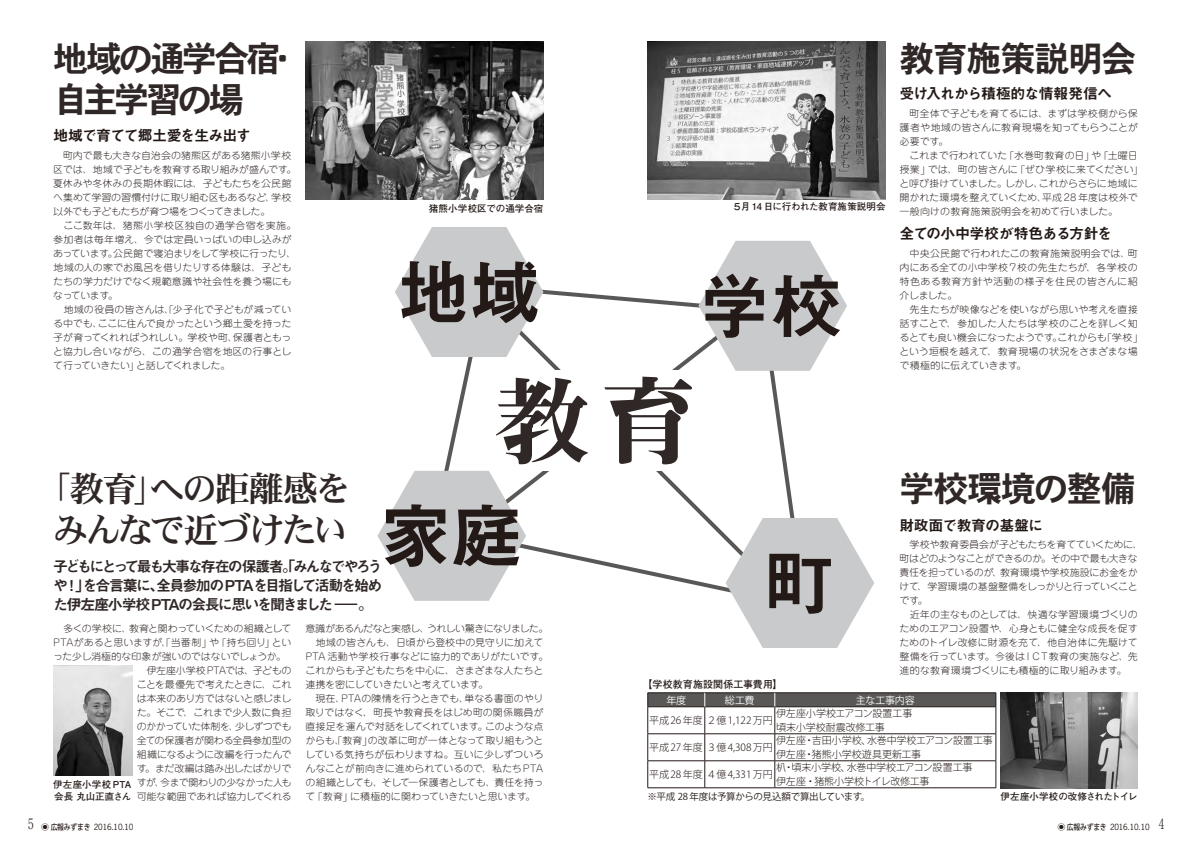
<style>
.page{position:relative;width:1191px;height:842px;background:#fff}
.page>*{position:absolute;margin:0;border:0;box-sizing:border-box;transform-origin:0 0}
.t1{font:96px "Midashi Min Pro MA31";color:#302826}
.t2{font:72px "Midashi Go Pro MB31";color:#231916}
.t3{font:35px/41px "DFHS Mincho Std W7";letter-spacing:-.065em;color:#302826;text-align:center}
.t4{font:35px/41px "DFHS Gothic Std W7";letter-spacing:-.095em;color:#302826}
.t5{font:35px "DFHS Gothic Std W7";letter-spacing:-.035em;color:#302826}
.t6{font:35px "DFHS Gothic Std W7";letter-spacing:-.055em;color:#302826}
.t7{font:15px/19px "Midashi Go Pro MB31";letter-spacing:-.12em;color:#302826;text-align:justify}
.t8{font:15px "Midashi Go Pro MB31";letter-spacing:-.06em;color:#231916}
.t9{font:15px "Midashi Go Pro MB31";letter-spacing:-.04em;color:#231916}
.t10{font:300 10px/14px "Koz Go Pro";color:#231916}
.t11{font:300 10px/14px "Koz Go Pro";letter-spacing:-.025em;color:#231916}
.t12{font:700 10px/15.2px "Futo Go B101 Pro";letter-spacing:.01em;color:#231916}
.t13{font:10px "Koz Go Pro";letter-spacing:-.015em;color:#fff}
.t14{font:300 9.5px/14px "Jun 101 Pro";letter-spacing:-.015em;color:#302826;scale:1.05 1}
.t15{font:700 9.5px/12.5px "Futo Go B101 Pro";letter-spacing:-.005em;color:#231916}
.t16{font:300 9.5px "Jun 101 Pro";letter-spacing:-.035em;color:#302826;scale:1.05 1}
.t17{font:300 9.5px "Jun 101 Pro";letter-spacing:-.065em;color:#302826;scale:1.05 1}
.t18{font:9.5px "Koz Go Pro";letter-spacing:-.035em;color:#231916}
.t19{font:8px "News Gothic Std";letter-spacing:-.025em;color:#231916}
.s1{font-size:9px}
.s2{font-size:31.5px}
.s3{font-size:13.5px}
.s4{font-family:"Koz Go Pro";font-weight:400;color:#fff}
.s5{font-family:"Ryumin Pro";font-weight:300;font-size:14.3px}
.s6{font-family:"Koz Go Std";font-weight:500}
</style>
<div class="page">
<img style="left:647px;top:41px;width:238px;height:159px">
<img style="left:305px;top:41px;width:238px;height:159px">
<img style="left:1000px;top:693px;width:137px;height:95px">
<img style="left:53px;top:666px;width:80px;height:110px">
<hr style="left:647px;top:787px;width:58px;height:1px;background:#231916">
<hr style="left:705px;top:787px;width:70px;height:1px;background:#231916">
<hr style="left:775px;top:787px;width:221px;height:1px;background:#231916">
<hr style="left:647px;top:692px;width:58px;height:1px;background:#231916">
<hr style="left:705px;top:692px;width:70px;height:1px;background:#231916">
<hr style="left:775px;top:692px;width:221px;height:1px;background:#231916">
<svg style="left:647px;top:693px;width:349px;height:94px"></svg>
<svg style="left:377px;top:227px;width:497px;height:421px"></svg>
<p class="t4" style="left:53px;top:37px;width:248px">地域の通学合宿・自主学習の場</p>
<p class="t8" style="left:53px;top:124px;width:199px">地域で育てて郷土愛を生み出す</p>
<p class="t14" style="left:53px;top:148px;width:233px">　町内で最も大きな自治会の猪熊区がある猪熊小学校区では、地域で子どもを教育する取り組みが盛んです。夏休みや冬休みの長期休暇には、子どもたちを公民館へ集めて学習の習慣付けに取り組む区もあるなど、学校以外でも子どもたちが育つ場をつくってきました。<br>　ここ数年は、猪熊小学校区独自の通学合宿を実施。参加者は毎年増え、今では定員いっぱいの申し込みがあっています。公民館で寝泊まりをして学校に行ったり、地域の人の家でお風呂を借りたりする体験は、子どもたちの学力だけでなく規範意識や社会性を養う場にもなっています。<br>　地域の役員の皆さんは、<span class="s1">「</span>少子化で子どもが減っている中でも、ここに住んで良かったという郷土愛を持った子が育ってくれればうれしい。学校や町、保護者ともっと協力し合いながら、この通学合宿を地区の行事として行っていきたい<span class="s1">」</span>と話してくれました。</p>
<p class="t15" style="left:429px;top:201px;width:116px">猪熊小学校区での通学合宿</p>
<p class="t15" style="left:732px;top:199px;width:155px">５月 14 日に行われた教育施策説明会</p>
<p class="t2" style="left:397px;top:235px;width:145px">地域</p>
<p class="t2" style="left:698px;top:248px;width:145px">学校</p>
<p class="t1" style="left:494px;top:347px;width:203px">教育</p>
<p class="t6" style="left:899px;top:40px;width:238px">教育施策説明会</p>
<p class="t8" style="left:899px;top:82px;width:214px">受け入れから積極的な情報発信へ</p>
<p class="t14" style="left:899px;top:106px;width:233px">　町全体で子どもを育てるには、まずは学校側から保護者や地域の皆さんに教育現場を知ってもらうことが必要です。<br>　これまで行われていた<span class="s1">「</span>水巻町教育の日<span class="s1">」</span>や<span class="s1">「</span>土曜日授業<span class="s1">」</span>では、町の皆さんに<span class="s1">「</span>ぜひ学校に来てください<span class="s1">」</span>と呼び掛けていました。しかし、これからさらに地域に開かれた環境を整えていくため、平成 28 年度は校外で一般向けの教育施策説明会を初めて行いました。</p>
<p class="t14" style="left:899px;top:246px;width:233px">　中央公民館で行われたこの教育施策説明会では、町内にある全ての小中学校７校の先生たちが、各学校の特色ある教育方針や活動の様子を住民の皆さんに紹介しました。<br>　先生たちが映像などを使いながら思いや考えを直接話すことで、参加した人たちは学校のことを詳しく知るとても良い機会になったようです。これからも<span class="s1">「</span>学校<span class="s1">」</span>という垣根を越えて、教育現場の状況をさまざまな場で積極的に伝えていきます。</p>
<p class="t9" style="left:899px;top:222px;width:214px">全ての小中学校が特色ある方針を</p>
<p class="t3" style="left:36px;top:467px;width:316px"><span class="s2">「</span>教育<span class="s2">」</span>への距離感をみんなで近づけたい</p>
<p class="t2" style="left:380px;top:478px;width:145px">家庭</p>
<p class="t7" style="left:53px;top:555px;width:331px">子どもにとって最も大事な存在の保護者。<span class="s3">「</span>みんなでやろうや！<span class="s3">」</span>を合言葉に、全員参加の PTAを目指して活動を始めた伊左座小学校 PTAの会長に思いを聞きました ―。</p>
<p class="t16" style="left:53px;top:621px;width:228px">　多くの学校に、教育と関わっていくための組織として</p>
<p class="t14" style="left:53px;top:634px;width:228px">PTAがあると思いますが、<span class="s1">「</span>当番制<span class="s1">」</span>や<span class="s1">「</span>持ち回り<span class="s1">」</span>とい</p>
<p class="t14" style="left:53px;top:648px;width:223px">った少し消極的な印象が強いのではないでしょうか。</p>
<p class="t14" style="left:137px;top:662px;width:149px">　伊左座小学校PTAでは、子どもの</p>
<p class="t16" style="left:137px;top:677px;width:149px">ことを最優先で考えたときに、これ</p>
<p class="t14" style="left:137px;top:690px;width:149px">は本来のあり方ではないと感じまし</p>
<p class="t14" style="left:137px;top:704px;width:149px">た。そこで、これまで少人数に負担</p>
<p class="t17" style="left:137px;top:719px;width:149px">のかかっていた体制を、少しずつでも</p>
<p class="t14" style="left:137px;top:732px;width:149px">全ての保護者が関わる全員参加型の</p>
<p class="t16" style="left:137px;top:747px;width:149px">組織になるように改編を行ったんで</p>
<p class="t14" style="left:137px;top:760px;width:149px">す。まだ改編は踏み出したばかりで</p>
<p class="t17" style="left:137px;top:775px;width:149px">すが、今まで関わりの少なかった人も</p>
<p class="t14" style="left:137px;top:788px;width:149px">可能な範囲であれば協力してくれる</p>
<p class="t15" style="left:53px;top:777px;width:79px">伊左座小学校PTA会長 丸山正直さん</p>
<p class="t14" style="left:305px;top:620px;width:233px">意識があるんだなと実感し、うれしい驚きになりました。　地域の皆さんも、日頃から登校中の見守りに加えて<br>PTA活動や学校行事などに協力的でありがたいです。これからも子どもたちを中心に、さまざまな人たちと連携を密にしていきたいと考えています。<br>　現在、PTAの陳情を行うときでも、単なる書面のやり取りではなく、町長や教育長をはじめ町の関係職員が直接足を運んで対話をしてくれています。このような点からも、<span class="s1">「</span>教育<span class="s1">」</span>の改革に町が一体となって取り組もうとしている気持ちが伝わりますね。互いに少しずついろんなことが前向きに進められているので、私たちPTAの組織としても、そして一保護者としても、責任を持って<span class="s1">「</span>教育<span class="s1">」</span>に積極的に関わっていきたいと思います。</p>
<p class="t2" style="left:764px;top:525px;width:73px">町</p>
<p class="t5" style="left:899px;top:469px;width:238px">学校環境の整備</p>
<p class="t14" style="left:899px;top:536px;width:233px">　学校や教育委員会が子どもたちを育てていくために、町はどのようなことができるのか。その中で最も大きな責任を担っているのが、教育環境や学校施設にお金をかけて、学習環境の基盤整備をしっかりと行っていくことです。<br>　近年の主なものとしては、快適な学習環境づくりのためのエアコン設置や、心身ともに健全な成長を促すためのトイレ改修に財源を充て、他自治体に先駆けて整備を行っています。今後はＩＣＴ教育の実施など、先進的な教育環境づくりにも積極的に取り組みます。</p>
<p class="t8" style="left:899px;top:513px;width:145px">財政面で教育の基盤に</p>
<p class="t12" style="left:666px;top:676px;width:118px;text-indent:-24px">【学校教育施設関係工事費用】<span class="s4">年度</span></p>
<p class="t13" style="left:725px;top:693px;width:31px">総工費</p>
<p class="t13" style="left:856px;top:693px;width:60px">主な工事内容</p>
<p class="t10" style="left:649px;top:713px;width:125px">平成 26年度２億 1,122万円</p>
<p class="t10" style="left:776px;top:706px;width:138px">伊左座小学校エアコン設置工事頃末小学校耐震改修工事</p>
<p class="t10" style="left:649px;top:740px;width:125px">平成 27年度３億 4,308万円</p>
<p class="t10" style="left:776px;top:733px;width:218px">伊左座・吉田小学校、水巻中学校エアコン設置工事伊左座・猪熊小学校遊具更新工事</p>
<p class="t10" style="left:649px;top:767px;width:125px">平成 28年度４億 4,331万円</p>
<p class="t11" style="left:776px;top:760px;width:198px">朳・頃末小学校、水巻中学校エアコン設置工事伊左座・猪熊小学校トイレ改修工事</p>
<p class="t18" style="left:647px;top:791px;width:224px">※平成 28 年度は予算からの見込額で算出しています。</p>
<p class="t15" style="left:1000px;top:789px;width:139px">伊左座小学校の改修されたトイレ</p>
<p class="t19" style="left:28px;top:821px;width:107px"><span class="s5">5</span> <span class="s6">◉ 広報みずまき</span> 2016.10.10</p>
<p class="t19" style="left:1057px;top:821px;width:108px"><span class="s6">◉ 広報みずまき</span> 2016.10.10 <span class="s5">4</span></p>
</div>
